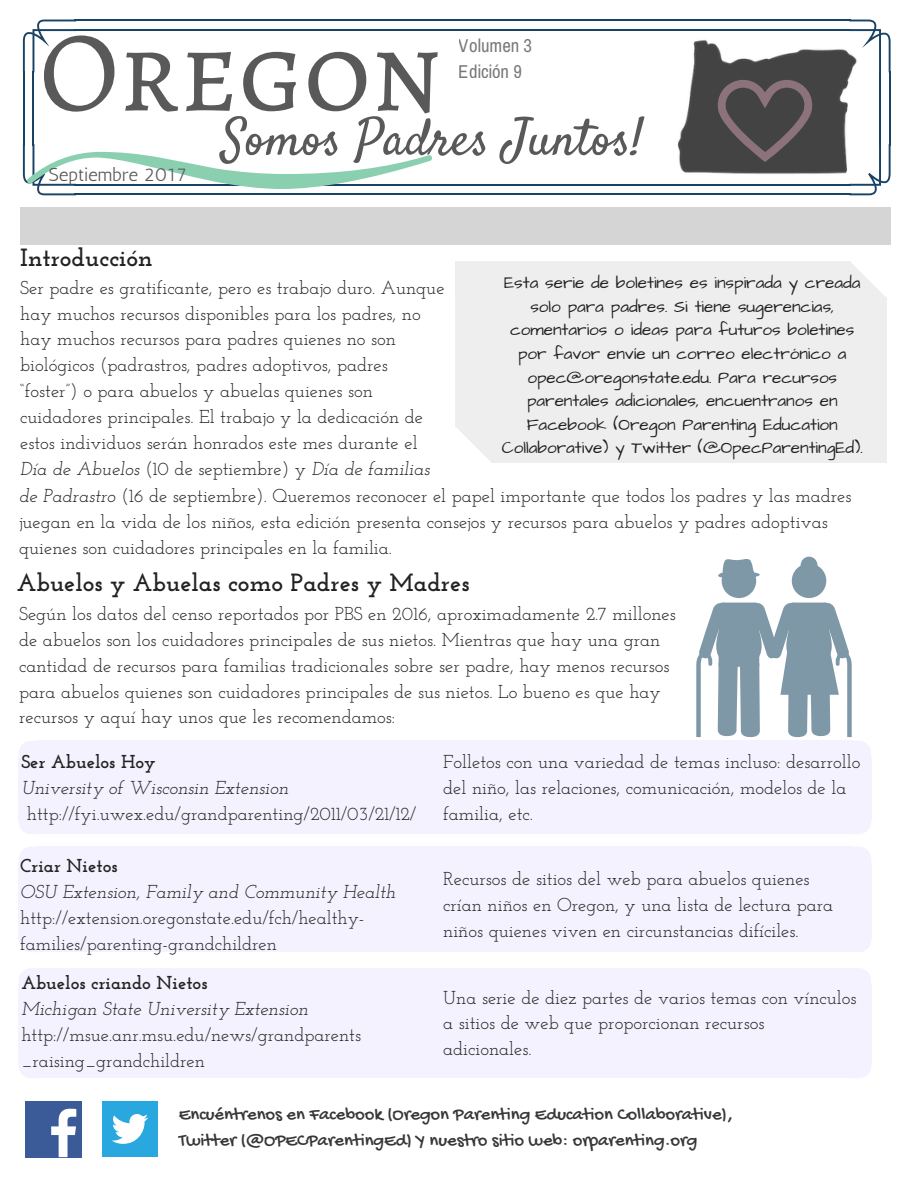
<style>
.page{position:relative;width:918px;height:1188px;background:#fff}
.page>*{position:absolute;margin:0;border:0;box-sizing:border-box;transform-origin:0 0}
.t1{font:115.2px "Alegreya SC";color:#595959}
.t2{font:51.3px "Satisfy";color:#595959}
.t3{font:700 24.9px "Josefin Slab";color:#222}
.t4{font:18.75px/25.8px "Josefin Slab";color:#222}
.t5{font:18.75px/25.8px "Gochi Hand";color:#000}
.t6{font:italic 18.75px "Josefin Slab";color:#222}
.t7{font:700 18.75px "Josefin Slab";color:#222}
.t8{font:18.75px/25.8px "Archivo Narrow";color:#222}
.t9{font:18.75px "Antic";color:#595959}
.t10{font:17.1px/23.7px "Architects Daughter";color:#222;text-align:center}
.s1{font-style:italic}
</style>
<div class="page">
<div style="left:491px;top:298px;width:360px;height:129px;background:#eee"></div>
<svg style="left:455px;top:298px;width:36px;height:164px;background:#efefef"></svg>
<div style="left:491px;top:426px;width:360px;height:37px;background:#eee"></div>
<div style="left:850px;top:426px;width:37px;height:37px;background:#eee"></div>
<div style="left:850px;top:298px;width:37px;height:129px;background:#eee"></div>
<div style="left:491px;top:262px;width:360px;height:36px;background:#eee"></div>
<div style="left:455px;top:262px;width:37px;height:36px;background:#eee"></div>
<svg style="left:851px;top:263px;width:36px;height:35px"></svg>
<svg style="left:849px;top:20px;width:42px;height:52px"></svg>
<hr style="left:75px;top:20px;width:776px;height:1px;background:#194364">
<hr style="left:75px;top:29px;width:776px;height:2px;background:#194364">
<svg style="left:23px;top:20px;width:53px;height:52px"></svg>
<hr style="left:23px;top:71px;width:2px;height:75px;background:#194364">
<hr style="left:32px;top:71px;width:2px;height:75px;background:#194364">
<hr style="left:75px;top:193px;width:776px;height:2px;background:#194364">
<hr style="left:75px;top:184px;width:776px;height:2px;background:#194364">
<svg style="left:849px;top:144px;width:42px;height:51px"></svg>
<hr style="left:889px;top:71px;width:2px;height:75px;background:#194364">
<hr style="left:879px;top:71px;width:2px;height:75px;background:#194364">
<img style="left:677px;top:33px;width:180px;height:143px">
<svg style="left:718px;top:80px;width:94px;height:82px;background:#564f52"></svg>
<svg style="left:23px;top:144px;width:409px;height:51px"></svg>
<div style="left:20px;top:207px;width:871px;height:37px;background:#d5d5d5"></div>
<div style="left:102px;top:1101px;width:55px;height:56px;background:#29a7df"></div>
<svg style="left:112px;top:1114px;width:36px;height:30px"></svg>
<div style="left:26px;top:1101px;width:56px;height:57px;background:#3a5a98"></div>
<svg style="left:51px;top:1109px;width:25px;height:48px"></svg>
<div style="left:18px;top:758px;width:854px;height:62px;background:#f3f2fe"></div>
<div style="left:37px;top:741px;width:816px;height:20px;background:#f3f2fe"></div>
<svg style="left:19px;top:741px;width:18px;height:17px"></svg>
<div style="left:37px;top:816px;width:816px;height:18px;background:#f3f2fe"></div>
<svg style="left:19px;top:820px;width:18px;height:14px"></svg>
<svg style="left:853px;top:820px;width:18px;height:14px"></svg>
<svg style="left:853px;top:847px;width:18px;height:16px"></svg>
<div style="left:18px;top:863px;width:854px;height:75px;background:#f3f2fe"></div>
<div style="left:37px;top:847px;width:816px;height:20px;background:#f3f2fe"></div>
<svg style="left:19px;top:847px;width:18px;height:16px"></svg>
<div style="left:37px;top:935px;width:816px;height:17px;background:#f3f2fe"></div>
<svg style="left:19px;top:938px;width:18px;height:14px"></svg>
<svg style="left:853px;top:938px;width:18px;height:14px"></svg>
<svg style="left:853px;top:968px;width:18px;height:16px"></svg>
<div style="left:18px;top:984px;width:854px;height:80px;background:#f3f2fe"></div>
<div style="left:37px;top:968px;width:816px;height:20px;background:#f3f2fe"></div>
<svg style="left:19px;top:968px;width:18px;height:16px"></svg>
<div style="left:37px;top:1061px;width:816px;height:17px;background:#f3f2fe"></div>
<svg style="left:19px;top:1064px;width:18px;height:14px"></svg>
<svg style="left:853px;top:1064px;width:18px;height:14px"></svg>
<div style="left:722px;top:564px;width:34px;height:34px;background:#7e98a7;border-radius:50%"></div>
<svg style="left:718px;top:559px;width:42px;height:19px"></svg>
<div style="left:792px;top:564px;width:34px;height:34px;background:#7e98a7;border-radius:50%"></div>
<div style="left:801px;top:557px;width:16px;height:16px;background:#7e98a7;border-radius:50%"></div>
<svg style="left:696px;top:602px;width:175px;height:156px"></svg>
<h1 class="t1" style="left:39px;top:-7px;width:404px">Oregon</h1>
<h2 class="t2" style="left:222px;top:106px;width:423px">Somos Padres Juntos!</h2>
<p class="t8" style="left:459px;top:32px;width:75px">Volumen 3<br>Edición 9</p>
<p class="t9" style="left:48px;top:164px;width:140px">Septiembre 2017</p>
<h3 class="t3" style="left:20px;top:247px;width:134px">Introducción</h3>
<p class="t4" style="left:20px;top:276px;width:426px">Ser padre es gratificante, pero es trabajo duro. Aunque hay muchos recursos disponibles para los padres, no hay muchos recursos para padres quienes no son biológicos (padrastros, padres adoptivos, padres “foster”) o para abuelos y abuelas quienes son cuidadores principales. El trabajo y la dedicación de estos individuos serán honrados este mes durante el <span class="s1">Día de Abuelos</span> (10 de septiembre) y <span class="s1">Día de familias</span></p>
<p class="t10" style="left:502px;top:271px;width:362px">Esta serie de boletines es inspirada y creada solo para padres. Si tiene sugerencias, comentarios o ideas para futuros boletines por favor envíe un correo electrónico a opec@oregonstate.edu. Para recursos parentales adicionales, encuentranos en Facebook (Oregon Parenting Education Collaborative) y Twitter (@OpecParentingEd).</p>
<p class="t4" style="left:19px;top:484px;width:834px"><span class="s1">de Padrastro</span> (16 de septiembre). Queremos reconocer el papel importante que todos los padres y las madres juegan en la vida de los niños, esta edición presenta consejos y recursos para abuelos y padres adoptivas quienes son cuidadores principales en la familia.</p>
<h3 class="t3" style="left:17px;top:572px;width:454px">Abuelos y Abuelas como Padres y Madres</h3>
<p class="t4" style="left:19px;top:602px;width:658px">Según los datos del censo reportados por PBS en 2016, aproximadamente 2.7 millones de abuelos son los cuidadores principales de sus nietos. Mientras que hay una gran cantidad de recursos para familias tradicionales sobre ser padre, hay menos recursos para abuelos quienes son cuidadores principales de sus nietos. Lo bueno es que hay recursos y aquí hay unos que les recomendamos:</p>
<p class="t7" style="left:21px;top:754px;width:136px">Ser Abuelos Hoy</p>
<p class="t6" style="left:21px;top:780px;width:269px">University of Wisconsin Extension</p>
<p class="t4" style="left:27px;top:803px;width:391px">http://fyi.uwex.edu/grandparenting/2011/03/21/12/</p>
<p class="t7" style="left:20px;top:858px;width:99px">Criar Nietos</p>
<p class="t6" style="left:20px;top:884px;width:377px">OSU Extension, Family and Community Health</p>
<p class="t4" style="left:20px;top:906px;width:346px">http://extension.oregonstate.edu/fch/healthy&shy;families/parenting-grandchildren</p>
<p class="t7" style="left:21px;top:975px;width:188px">Abuelos criando Nietos</p>
<p class="t6" style="left:21px;top:1001px;width:288px">Michigan State University Extension</p>
<p class="t4" style="left:21px;top:1023px;width:341px">http://msue.anr.msu.edu/news/grandparents _raising_grandchildren</p>
<p class="t4" style="left:443px;top:751px;width:419px">Folletos con una variedad de temas incluso: desarrollo del niño, las relaciones, comunicación, modelos de la familia, etc.</p>
<p class="t4" style="left:443px;top:868px;width:392px">Recursos de sitios del web para abuelos quienes crían niños en Oregon, y una lista de lectura para niños quienes viven en circunstancias difíciles.</p>
<p class="t4" style="left:443px;top:986px;width:415px">Una serie de diez partes de varios temas con vínculos a sitios de web que proporcionan recursos adicionales.</p>
<p class="t5" style="left:179px;top:1103px;width:556px">Encuéntrenos en Facebook (Oregon Parenting Education Collaborative),<br>Twitter (@OPECParentingEd) Y nuestro sitio web: orparenting.org</p>
</div>
